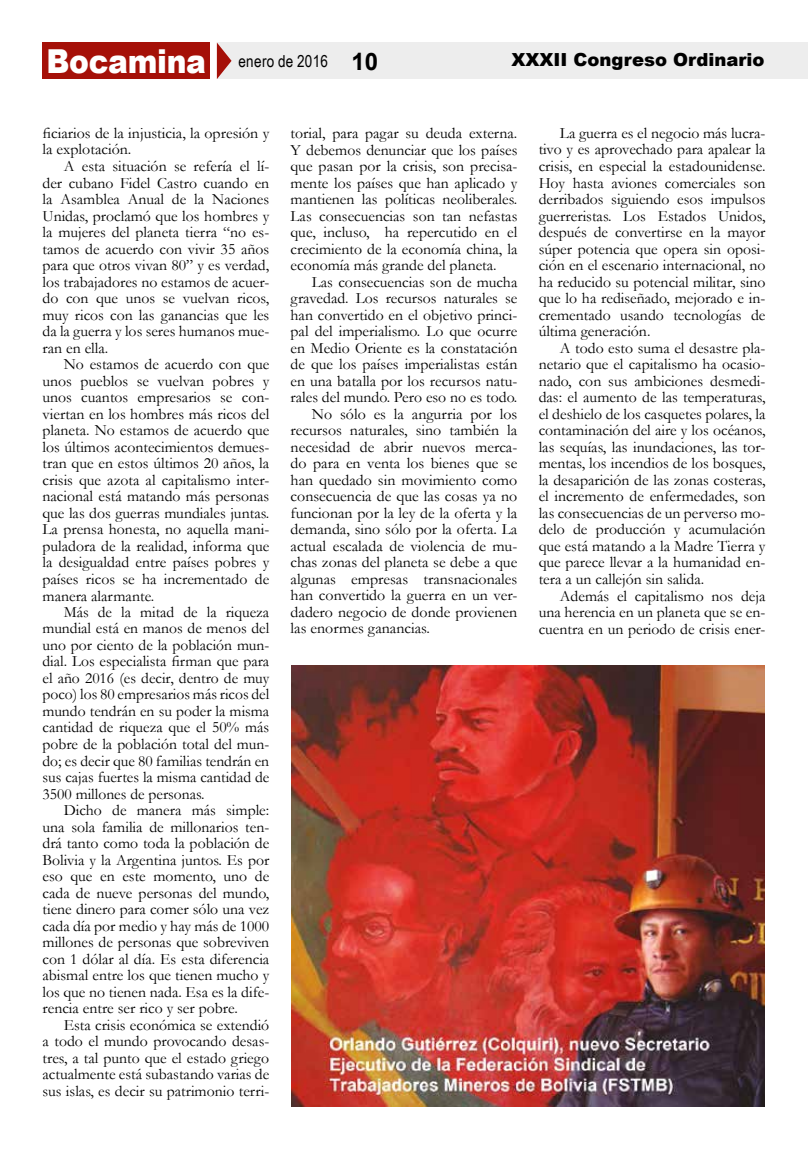
<style>
.page{position:relative;width:808px;height:1149px;background:#fff}
.page>*{position:absolute;margin:0;border:0;box-sizing:border-box;transform-origin:0 0}
.t1{font:900 18px "Arial";color:#000}
.t2{font:16.5px "Arial Narrow";letter-spacing:.02em;color:#000}
.t3{font:15.75px/16.5px "Garamond";color:#000;text-align:justify}
.s1{font-family:"Arial";font-weight:900;font-size:33px;color:#fff}
.s2{font-family:"Arial";font-weight:700;font-size:24px}
</style>
<div class="page">
<div style="left:43px;top:43px;width:167px;height:36px;background:#a51008"></div>
<div style="left:217px;top:43px;width:590px;height:36px;background:#ededed"></div>
<svg style="left:217px;top:43px;width:15px;height:36px"></svg>
<img style="left:291px;top:665px;width:474px;height:441px">
<p class="t2" style="left:46px;top:51px;width:333px"><span class="s1">Bocamina</span> enero de 2016 <span class="s2">10</span></p>
<p class="t1" style="left:511px;top:47px;width:255px">XXXII Congreso Ordinario</p>
<p class="t3" style="left:43px;top:125px;width:228px">ficiarios de la injusticia, la opresión y la explotación.</p>
<p class="t3" style="left:43px;top:158px;width:228px;text-indent:21px">A esta situación se refería el lí&shy;der cubano Fidel Castro cuando en la Asamblea Anual de la Naciones Unidas, proclamó que los hombres y la mujeres del planeta tierra “no es&shy;tamos de acuerdo con vivir 35 años para que otros vivan 80” y es verdad, los trabajadores no estamos de acuer&shy;do con que unos se vuelvan ricos, muy ricos con las ganancias que les da la guerra y los seres humanos mue&shy;ran en ella.</p>
<p class="t3" style="left:43px;top:356px;width:228px;text-indent:21px">No estamos de acuerdo con que unos pueblos se vuelvan pobres y unos cuantos empresarios se con&shy;viertan en los hombres más ricos del planeta. No estamos de acuerdo que los últimos acontecimientos demues&shy;tran que en estos últimos 20 años, la crisis que azota al capitalismo inter&shy;nacional está matando más personas que las dos guerras mundiales juntas.<br>La prensa honesta, no aquella mani&shy;puladora de la realidad, informa que la desigualdad entre países pobres y países ricos se ha incrementado de manera alarmante.</p>
<p class="t3" style="left:43px;top:603px;width:228px;text-indent:21px">Más de la mitad de la riqueza mundial está en manos de menos del uno por ciento de la población mun&shy;dial. Los especialista firman que para el año 2016 (es decir, dentro de muy poco) los 80 empresarios más ricos del mundo tendrán en su poder la misma cantidad de riqueza que el 50% más pobre de la población total del mun&shy;do; es decir que 80 familias tendrán en sus cajas fuertes la misma cantidad de 3500 millones de personas.</p>
<p class="t3" style="left:43px;top:801px;width:228px;text-indent:21px">Dicho de manera más simple: una sola familia de millonarios ten&shy;drá tanto como toda la población de Bolivia y la Argentina juntos. Es por eso que en este momento, uno de cada de nueve personas del mundo, tiene dinero para comer sólo una vez cada día por medio y hay más de 1000 millones de personas que sobreviven con 1 dólar al día. Es esta diferencia abismal entre los que tienen mucho y los que no tienen nada. Esa es la dife&shy;rencia entre ser rico y ser pobre.</p>
<p class="t3" style="left:43px;top:1016px;width:228px;text-indent:21px">Esta crisis económica se extendió a todo el mundo provocando desas&shy;tres, a tal punto que el estado griego actualmente está subastando varias de sus islas, es decir su patrimonio terri-</p>
<p class="t3" style="left:291px;top:125px;width:228px">torial, para pagar su deuda externa.<br>Y debemos denunciar que los países que pasan por la crisis, son precisa&shy;mente los países que han aplicado y mantienen las políticas neoliberales.<br>Las consecuencias son tan nefastas que, incluso, ha repercutido en el crecimiento de la economía china, la economía más grande del planeta.</p>
<p class="t3" style="left:312px;top:274px;width:207px">Las consecuencias son de mucha</p>
<p class="t3" style="left:291px;top:290px;width:228px">gravedad. Los recursos naturales se</p>
<p class="t3" style="left:291px;top:307px;width:228px">han convertido en el objetivo princi-</p>
<p class="t3" style="left:291px;top:323px;width:228px">pal del imperialismo. Lo que ocurre</p>
<p class="t3" style="left:291px;top:340px;width:228px">en Medio Oriente es la constatación</p>
<p class="t3" style="left:291px;top:356px;width:228px">de que los países imperialistas están</p>
<p class="t3" style="left:291px;top:373px;width:228px">en una batalla por los recursos natu-</p>
<p class="t3" style="left:291px;top:389px;width:228px">rales del mundo. Pero eso no es todo.</p>
<p class="t3" style="left:312px;top:405px;width:207px">No sólo es la angurria por los</p>
<p class="t3" style="left:291px;top:422px;width:228px">recursos naturales, sino también la</p>
<p class="t3" style="left:291px;top:438px;width:228px">necesidad de abrir nuevos merca-</p>
<p class="t3" style="left:291px;top:455px;width:228px">do para en venta los bienes que se</p>
<p class="t3" style="left:291px;top:471px;width:228px">han quedado sin movimiento como</p>
<p class="t3" style="left:291px;top:488px;width:228px">consecuencia de que las cosas ya no</p>
<p class="t3" style="left:291px;top:504px;width:228px">funcionan por la ley de la oferta y la</p>
<p class="t3" style="left:291px;top:521px;width:228px">demanda, sino sólo por la oferta. La</p>
<p class="t3" style="left:291px;top:537px;width:228px">actual escalada de violencia de mu-</p>
<p class="t3" style="left:291px;top:554px;width:228px">chas zonas del planeta se debe a que</p>
<p class="t3" style="left:291px;top:570px;width:228px">algunas empresas transnacionales</p>
<p class="t3" style="left:291px;top:587px;width:228px">han convertido la guerra en un ver-</p>
<p class="t3" style="left:291px;top:603px;width:228px">dadero negocio de donde provienen</p>
<p class="t3" style="left:291px;top:620px;width:141px">las enormes ganancias.</p>
<p class="t3" style="left:539px;top:125px;width:228px;text-indent:21px">La guerra es el negocio más lucra&shy;tivo y es aprovechado para apalear la crisis, en especial la estadounidense.<br>Hoy hasta aviones comerciales son derribados siguiendo esos impulsos guerreristas. Los Estados Unidos, después de convertirse en la mayor súper potencia que opera sin oposi&shy;ción en el escenario internacional, no ha reducido su potencial militar, sino que lo ha rediseñado, mejorado e in&shy;crementado usando tecnologías de última generación.</p>
<p class="t3" style="left:539px;top:339px;width:228px;text-indent:21px">A todo esto suma el desastre pla&shy;netario que el capitalismo ha ocasio&shy;nado, con sus ambiciones desmedi&shy;das: el aumento de las temperaturas, el deshielo de los casquetes polares, la contaminación del aire y los océanos, las sequías, las inundaciones, las tor&shy;mentas, los incendios de los bosques, la desaparición de las zonas costeras, el incremento de enfermedades, son las consecuencias de un perverso mo&shy;delo de producción y acumulación que está matando a la Madre Tierra y que parece llevar a la humanidad en&shy;tera a un callejón sin salida.</p>
<p class="t3" style="left:539px;top:587px;width:228px;text-indent:21px">Además el capitalismo nos deja una herencia en un planeta que se en&shy;cuentra en un periodo de crisis ener-</p>
</div>
